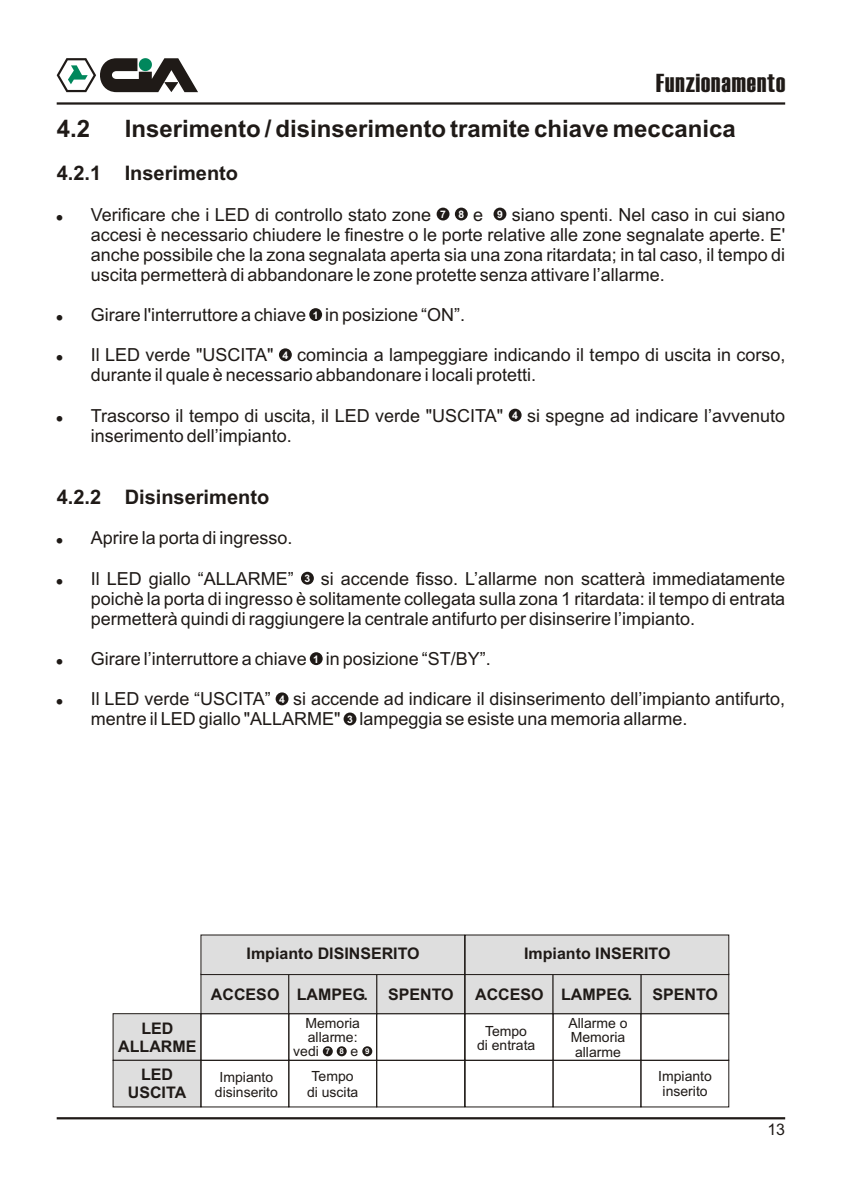
<style>
.page{position:relative;width:842px;height:1192px;background:#fff}
.page>*{position:absolute;margin:0;border:0;box-sizing:border-box;transform-origin:0 0}
.t1{font:26px "Haettenschweiler";letter-spacing:.035em;color:#1f1a17}
.t2{font:700 24px "Arial";color:#1f1a17}
.t3{font:700 20px "Arial";color:#1f1a17}
.t4{font:18px/20.2px "Arial";color:#1f1a17;text-align:justify}
.t5{font:700 16px/17.8px "Arial";color:#1f1a17;text-align:center}
.t6{font:16px "Arial";color:#1f1a17}
.t7{font:14px/14.4px "Arial";color:#1f1a17;text-align:center}
.t8{font:700 10.4px "Arial";color:#fff}
.s1{font-weight:700;font-size:8px;color:#fff}
</style>
<div class="page">
<hr style="left:57px;top:102px;width:728px;height:3px;background:#1f1a17">
<svg style="left:57px;top:58px;width:141px;height:34px"></svg>
<hr style="left:57px;top:1117px;width:728px;height:2px;background:#1f1a17">
<div style="left:437px;top:208px;width:13px;height:13px;background:#1f1a17;border-radius:50%"></div>
<div style="left:455px;top:208px;width:13px;height:13px;background:#1f1a17;border-radius:50%"></div>
<div style="left:494px;top:208px;width:12px;height:13px;background:#1f1a17;border-radius:50%"></div>
<div style="left:309px;top:308px;width:13px;height:13px;background:#1f1a17;border-radius:50%"></div>
<div style="left:279px;top:348px;width:13px;height:13px;background:#1f1a17;border-radius:50%"></div>
<div style="left:509px;top:409px;width:13px;height:13px;background:#1f1a17;border-radius:50%"></div>
<div style="left:301px;top:572px;width:13px;height:13px;background:#1f1a17;border-radius:50%"></div>
<div style="left:310px;top:652px;width:13px;height:13px;background:#1f1a17;border-radius:50%"></div>
<div style="left:276px;top:692px;width:13px;height:13px;background:#1f1a17;border-radius:50%"></div>
<div style="left:344px;top:713px;width:12px;height:12px;background:#1f1a17;border-radius:50%"></div>
<div style="left:113px;top:1013px;width:88px;height:48px;background:#dedede;border:1px solid #1f1a17"></div>
<div style="left:113px;top:1060px;width:88px;height:47px;background:#dedede;border:1px solid #1f1a17"></div>
<div style="left:323px;top:1046px;width:10px;height:10px;background:#1f1a17;border-radius:50%"></div>
<div style="left:337px;top:1046px;width:10px;height:10px;background:#1f1a17;border-radius:50%"></div>
<div style="left:362px;top:1046px;width:10px;height:10px;background:#1f1a17;border-radius:50%"></div>
<div style="left:376px;top:1013px;width:89px;height:48px;border:1px solid #1f1a17"></div>
<div style="left:288px;top:1060px;width:89px;height:47px;border:1px solid #1f1a17"></div>
<div style="left:201px;top:1013px;width:88px;height:48px;border:1px solid #1f1a17"></div>
<div style="left:553px;top:1013px;width:88px;height:48px;border:1px solid #1f1a17"></div>
<div style="left:641px;top:1013px;width:88px;height:48px;border:1px solid #1f1a17"></div>
<div style="left:553px;top:1060px;width:88px;height:47px;border:1px solid #1f1a17"></div>
<div style="left:465px;top:1013px;width:88px;height:48px;border:1px solid #1f1a17"></div>
<div style="left:201px;top:974px;width:88px;height:40px;background:#dedede;border:1px solid #1f1a17"></div>
<div style="left:376px;top:974px;width:89px;height:40px;background:#dedede;border:1px solid #1f1a17"></div>
<div style="left:288px;top:974px;width:89px;height:40px;background:#dedede;border:1px solid #1f1a17"></div>
<div style="left:465px;top:974px;width:88px;height:40px;background:#dedede;border:1px solid #1f1a17"></div>
<div style="left:641px;top:974px;width:88px;height:40px;background:#dedede;border:1px solid #1f1a17"></div>
<div style="left:553px;top:974px;width:88px;height:40px;background:#dedede;border:1px solid #1f1a17"></div>
<div style="left:201px;top:935px;width:264px;height:40px;background:#dedede;border:1px solid #1f1a17"></div>
<div style="left:465px;top:935px;width:264px;height:40px;background:#dedede;border:1px solid #1f1a17"></div>
<h1 class="t1" style="left:656px;top:74px;width:130px">Funzionamento</h1>
<h2 class="t2" style="left:57px;top:119px;width:35px">4.2</h2>
<h2 class="t2" style="left:125px;top:119px;width:613px">Inserimento / disinserimento tramite chiave meccanica</h2>
<p class="t3" style="left:57px;top:165px;width:183px">4.2.1 Inserimento</p>
<p class="t4" style="left:91px;top:206px;width:342px">Verificare che i LED di controllo stato zone</p>
<p class="t4" style="left:473px;top:206px;width:12px">e</p>
<p class="t4" style="left:91px;top:206px;width:696px;text-indent:421px">siano spenti. Nel caso in cui siano accesi è necessario chiudere le finestre o le porte relative alle zone segnalate aperte. E' anche possibile che la zona segnalata aperta sia una zona ritardata; in tal caso, il tempo di uscita permetterà di abbandonare le zone protette senza attivare l’allarme.</p>
<p class="t4" style="left:91px;top:306px;width:376px">Girare l'interruttore a chiave in posizione “ON”.</p>
<p class="t4" style="left:91px;top:346px;width:184px">Il LED verde "USCITA"</p>
<p class="t8" style="left:440px;top:210px;width:26px">7 8</p>
<p class="t8" style="left:497px;top:210px;width:7px">9</p>
<p class="t8" style="left:313px;top:311px;width:7px">1</p>
<p class="t4" style="left:91px;top:346px;width:696px;text-indent:207px">comincia a lampeggiare indicando il tempo di uscita in corso, durante il quale è necessario abbandonare i locali protetti.</p>
<p class="t4" style="left:91px;top:407px;width:414px">Trascorso il tempo di uscita, il LED verde "USCITA"</p>
<p class="t4" style="left:527px;top:407px;width:260px">si spegne ad indicare l’avvenuto</p>
<p class="t4" style="left:91px;top:427px;width:203px">inserimento dell’impianto.</p>
<p class="t8" style="left:283px;top:351px;width:7px">4</p>
<p class="t8" style="left:512px;top:411px;width:7px">4</p>
<p class="t3" style="left:57px;top:489px;width:214px">4.2.2 Disinserimento</p>
<p class="t4" style="left:91px;top:530px;width:203px">Aprire la porta di ingresso.</p>
<p class="t4" style="left:91px;top:570px;width:205px">Il LED giallo “ALLARME”</p>
<p class="t4" style="left:91px;top:570px;width:696px;text-indent:230px">si accende fisso. L’allarme non scatterà immediatamente poichè la porta di ingresso è solitamente collegata sulla zona 1 ritardata: il tempo di entrata permetterà quindi di raggiungere la centrale antifurto per disinserire l’impianto.</p>
<p class="t4" style="left:91px;top:650px;width:402px">Girare l’interruttore a chiave in posizione “ST/BY”.</p>
<p class="t4" style="left:91px;top:691px;width:696px">Il LED verde “USCITA” si accende ad indicare il disinserimento dell’impianto antifurto, mentre il LED giallo "ALLARME" lampeggia se esiste una memoria allarme.</p>
<p class="t8" style="left:305px;top:575px;width:7px">3</p>
<p class="t8" style="left:313px;top:655px;width:7px">1</p>
<p class="t8" style="left:279px;top:695px;width:7px">4</p>
<p class="t8" style="left:347px;top:715px;width:7px">3</p>
<p class="t5" style="left:247px;top:946px;width:175px">Impianto DISINSERITO</p>
<p class="t5" style="left:524px;top:946px;width:148px">Impianto INSERITO</p>
<p class="t5" style="left:118px;top:1021px;width:80px">LED<br>ALLARME</p>
<p class="t5" style="left:128px;top:1067px;width:60px">LED<br>USCITA</p>
<p class="t5" style="left:211px;top:987px;width:159px">ACCESO LAMPEG.</p>
<p class="t5" style="left:388px;top:987px;width:67px">SPENTO</p>
<p class="t5" style="left:475px;top:987px;width:159px">ACCESO LAMPEG.</p>
<p class="t5" style="left:652px;top:987px;width:67px">SPENTO</p>
<p class="t7" style="left:293px;top:1017px;width:78px">Memoria allarme: vedi <span class="s1">7 8</span> e <span class="s1">9</span></p>
<p class="t7" style="left:307px;top:1070px;width:53px;line-height:15.6px">Tempo di uscita</p>
<p class="t7" style="left:477px;top:1025px;width:60px">Tempo<br>di entrata</p>
<p class="t7" style="left:568px;top:1017px;width:61px">Allarme o<br>Memoria allarme</p>
<p class="t7" style="left:215px;top:1070px;width:65px;line-height:15.6px">Impianto disinserito</p>
<p class="t7" style="left:658px;top:1069px;width:55px;line-height:15.6px">Impianto inserito</p>
<p class="t6" style="left:767px;top:1124px;width:19px">13</p>
</div>
